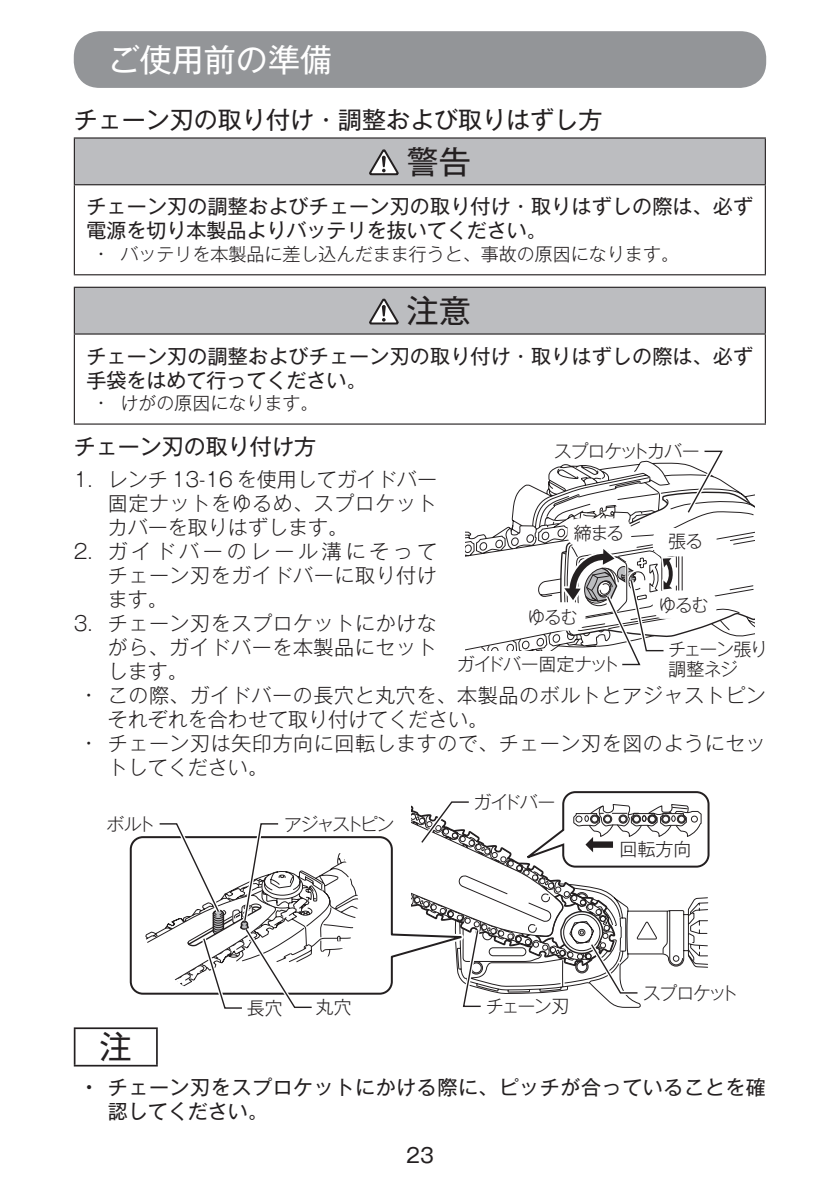
<style>
.page{position:relative;width:840px;height:1191px;background:#fff}
.page>*{position:absolute;margin:0;border:0;box-sizing:border-box;transform-origin:0 0}
.t1{font:32px "Gothic MB101 Pro";color:#fff}
.t2{font:32px "Gothic MB101 Pro";color:#231f20}
.t3{font:24px "Gothic MB101 Pro";color:#231f20}
.t4{font:22px "Gothic MB101 Pro";color:#231f20}
.t5{font:300 20px/24px "Gothic MB101 Pro";letter-spacing:.03em;color:#231f20;text-align:justify}
.t6{font:20px/24px "Gothic MB101 Pro";letter-spacing:.01em;color:#231f20}
.t7{font:20px/24px "Gothic MB101 Pro";letter-spacing:.03em;color:#231f20}
.t8{font:18px/20px "Gothic MB101 Pro Light 90 msp RKSJ H";letter-spacing:-.075em;color:#231f20}
.t9{font:300 18px "Gothic MB101 Pro";color:#231f20}
.t10{font:18px "Gothic MB101 Pro Light 90 msp RKSJ H";letter-spacing:-.045em;color:#231f20}
.t11{font:18px "Gothic MB101 Pro Light 90 msp RKSJ H";letter-spacing:-.125em;color:#231f20}
.s1{font-weight:500}
</style>
<div class="page">
<div style="left:74px;top:31px;width:691px;height:57px;background:#939598;border-radius:26px"></div>
<div style="left:74px;top:138px;width:690px;height:47px;background:#bcbdc0"></div>
<hr style="left:74px;top:185px;width:1px;height:89px;background:#231f20">
<hr style="left:764px;top:185px;width:1px;height:89px;background:#231f20">
<hr style="left:74px;top:137px;width:691px;height:2px;background:#231f20">
<hr style="left:74px;top:139px;width:1px;height:45px;background:#231f20">
<hr style="left:764px;top:139px;width:1px;height:45px;background:#231f20">
<hr style="left:74px;top:184px;width:691px;height:1px;background:#231f20">
<hr style="left:74px;top:274px;width:691px;height:1px;background:#231f20">
<svg style="left:369px;top:149px;width:29px;height:26px"></svg>
<div style="left:74px;top:287px;width:690px;height:47px;background:#bcbdc0"></div>
<hr style="left:74px;top:334px;width:1px;height:89px;background:#231f20">
<hr style="left:764px;top:334px;width:1px;height:89px;background:#231f20">
<hr style="left:74px;top:287px;width:691px;height:1px;background:#231f20">
<hr style="left:74px;top:288px;width:1px;height:45px;background:#231f20">
<hr style="left:764px;top:288px;width:1px;height:45px;background:#231f20">
<hr style="left:74px;top:333px;width:691px;height:1px;background:#231f20">
<hr style="left:74px;top:423px;width:691px;height:1px;background:#231f20">
<svg style="left:369px;top:299px;width:29px;height:26px"></svg>
<svg style="left:129px;top:836px;width:282px;height:159px"></svg>
<svg style="left:140px;top:823px;width:218px;height:186px"></svg>
<svg style="left:411px;top:791px;width:299px;height:217px"></svg>
<hr style="left:74px;top:1027px;width:84px;height:2px;background:#231f20">
<hr style="left:74px;top:1029px;width:1px;height:35px;background:#231f20">
<hr style="left:156px;top:1029px;width:2px;height:35px;background:#231f20">
<hr style="left:74px;top:1064px;width:84px;height:2px;background:#231f20">
<svg style="left:465px;top:450px;width:289px;height:216px"></svg>
<h1 class="t1" style="left:108px;top:33px;width:226px">ご使用前の準備</h1>
<p class="t3" style="left:74px;top:100px;width:529px">チェーン刃の取り付け・調整および取りはずし方</p>
<h1 class="t2" style="left:406px;top:135px;width:65px">警告</h1>
<p class="t6" style="left:86px;top:192px;width:668px">チェーン刃の調整およびチェーン刃の取り付け・取りはずしの際は、必ず電源を切り本製品よりバッテリを抜いてください。</p>
<p class="t9" style="left:98px;top:239px;width:582px">• バッテリを本製品に差し込んだまま行うと、事故の原因になります。</p>
<h1 class="t2" style="left:406px;top:284px;width:65px">注意</h1>
<p class="t6" style="left:86px;top:341px;width:668px">チェーン刃の調整およびチェーン刃の取り付け・取りはずしの際は、必ず手袋をはめて行ってください。</p>
<p class="t9" style="left:98px;top:388px;width:222px">• けがの原因になります。</p>
<p class="t4" style="left:74px;top:429px;width:243px">チェーン刃の取り付け方</p>
<p class="t5" style="left:108px;top:465px;width:330px;text-indent:-34px">1. レンチ 13-16 を使用してガイドバー固定ナットをゆるめ、スプロケットカバーを取りはずします。</p>
<p class="t5" style="left:108px;top:537px;width:330px;text-indent:-34px">2. ガイドバーのレール溝にそってチェーン刃をガイドバーに取り付けます。</p>
<p class="t5" style="left:108px;top:609px;width:330px;text-indent:-34px">3. チェーン刃をスプロケットにかけながら、ガイドバーを本製品にセットします。</p>
<p class="t5" style="left:108px;top:681px;width:659px;text-indent:-23px">• この際、ガイドバーの長穴と丸穴を、本製品のボルトとアジャストピンそれぞれを合わせて取り付けてください。</p>
<p class="t5" style="left:108px;top:729px;width:659px;text-indent:-23px">• チェーン刃は矢印方向に回転しますので、チェーン刃を図のようにセットしてください。</p>
<p class="t11" style="left:284px;top:809px;width:112px">アジャストピン</p>
<p class="t8" style="left:553px;top:438px;width:147px">スプロケットカバー</p>
<p class="t8" style="left:573px;top:521px;width:52px">締まる</p>
<p class="t8" style="left:667px;top:529px;width:37px">張る</p>
<p class="t8" style="left:658px;top:593px;width:52px">ゆるむ</p>
<p class="t8" style="left:527px;top:604px;width:52px">ゆるむ</p>
<p class="t8" style="left:667px;top:637px;width:101px">チェーン張り調整ネジ</p>
<p class="t10" style="left:456px;top:649px;width:164px">ガイドバー固定ナット</p>
<p class="t8" style="left:473px;top:789px;width:83px">ガイドバー</p>
<p class="t8" style="left:106px;top:811px;width:51px">ボルト</p>
<p class="t8" style="left:247px;top:995px;width:38px">長穴</p>
<p class="t8" style="left:315px;top:995px;width:37px">丸穴</p>
<p class="t8" style="left:485px;top:994px;width:85px">チェーン刃</p>
<p class="t8" style="left:619px;top:836px;width:73px">回転方向</p>
<p class="t8" style="left:642px;top:980px;width:97px">スプロケット</p>
<h1 class="t2" style="left:100px;top:1020px;width:33px">注</h1>
<p class="t7" style="left:108px;top:1073px;width:659px;text-indent:-23px"><span class="s1">•</span> チェーン刃をスプロケットにかける際に、ピッチが合っていることを確認してください。</p>
<p class="t6" style="left:406px;top:1140px;width:29px">23</p>
</div>
